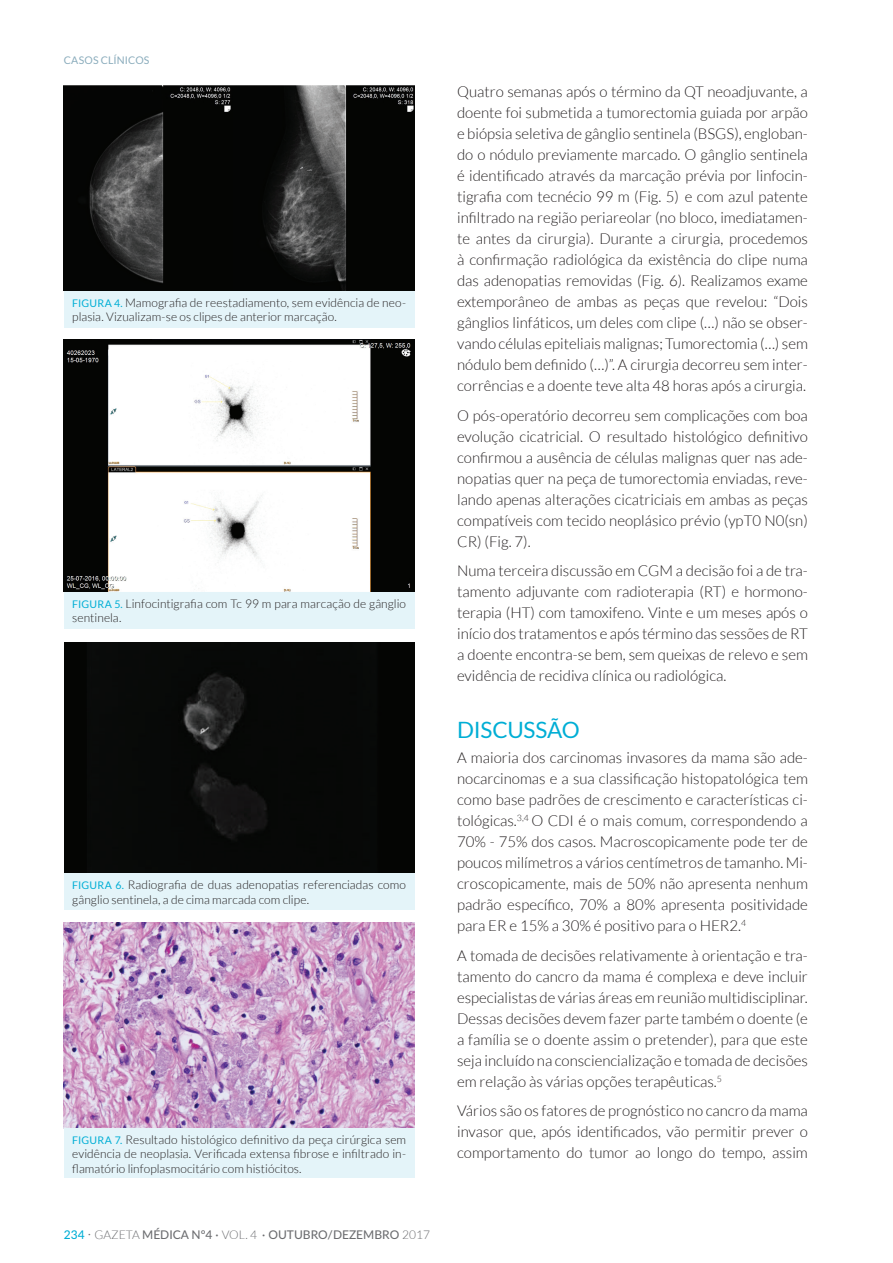
<style>
.page{position:relative;width:893px;height:1263px;background:#fff}
.page>*{position:absolute;margin:0;border:0;box-sizing:border-box;transform-origin:0 0}
.t1{font:22.5px "Lato";letter-spacing:-.01em;color:#00aed5}
.t2{font:300 15px/21px "Lato";color:#231f20;text-align:justify}
.t3{font:300 12px/14.4px "Lato";letter-spacing:.005em;color:#231f20}
.t4{font:500 12px "Lato";color:#6c6d70}
.t5{font:10.5px "Lato";letter-spacing:.015em;color:#8aacbc}
.s1{font-weight:400;font-size:10.5px;color:#00aed5}
.s2{color:#00aed5}
.s3{font-weight:300;font-size:15px}
.s4{font-weight:300}
</style>
<div class="page">
<img style="left:64px;top:85px;width:351px;height:206px">
<div style="left:64px;top:291px;width:351px;height:36px;background:#e4f4f9"></div>
<img style="left:64px;top:339px;width:351px;height:253px">
<div style="left:64px;top:592px;width:351px;height:36px;background:#e4f4f9"></div>
<div style="left:64px;top:642px;width:351px;height:231px;background:#040503"></div>
<img style="left:183px;top:672px;width:85px;height:168px">
<div style="left:64px;top:873px;width:351px;height:37px;background:#e4f4f9"></div>
<img style="left:64px;top:923px;width:351px;height:206px">
<div style="left:64px;top:1129px;width:351px;height:49px;background:#e4f4f9"></div>
<p class="t5" style="left:64px;top:54px;width:87px">CASOS CLÍNICOS</p>
<p class="t3" style="left:72px;top:295px;width:335px"><span class="s1">FIGURA 4.</span> Mamografia de reestadiamento, sem evidência de neo&shy;plasia. Vizualizam-se os clipes de anterior marcação.</p>
<p class="t3" style="left:72px;top:596px;width:335px"><span class="s1">FIGURA 5.</span> Linfocintigrafia com Tc 99 m para marcação de gânglio sentinela.</p>
<p class="t3" style="left:72px;top:878px;width:335px"><span class="s1">FIGURA 6.</span> Radiografia de duas adenopatias referenciadas como gânglio sentinela, a de cima marcada com clipe.</p>
<p class="t3" style="left:72px;top:1132px;width:335px;text-align:justify"><span class="s1">FIGURA 7.</span> Resultado histológico definitivo da peça cirúrgica sem evidência de neoplasia. Verificada extensa fibrose e infiltrado in&shy;flamatório linfoplasmocitário com histiócitos.</p>
<p class="t4" style="left:64px;top:1226px;width:368px"><span class="s2">234</span> <span class="s3">·</span> <span class="s4">GAZETA</span> MÉDICA Nº4 · <span class="s4">VOL. 4</span> · OUTUBRO/DEZEMBRO <span class="s4">2017</span></p>
<p class="t2" style="left:457px;top:81px;width:352px">Quatro semanas após o término da QT neoadjuvante, a doente foi submetida a tumorectomia guiada por arpão e biópsia seletiva de gânglio sentinela (BSGS), engloban&shy;do o nódulo previamente marcado. O gânglio sentinela é identificado através da marcação prévia por linfocin&shy;tigrafia com tecnécio 99 m (Fig. 5) e com azul patente infiltrado na região periareolar (no bloco, imediatamen&shy;te antes da cirurgia). Durante a cirurgia, procedemos à confirmação radiológica da existência do clipe numa das adenopatias removidas (Fig. 6). Realizamos exame extemporâneo de ambas as peças que revelou: “Dois gânglios linfáticos, um deles com clipe (…) não se obser&shy;vando células epiteliais malignas; Tumorectomia (…) sem nódulo bem definido (…)”. A cirurgia decorreu sem inter&shy;corrências e a doente teve alta 48 horas após a cirurgia.</p>
<p class="t2" style="left:457px;top:405px;width:352px">O pós-operatório decorreu sem complicações com boa evolução cicatricial. O resultado histológico definitivo confirmou a ausência de células malignas quer nas ade&shy;nopatias quer na peça de tumorectomia enviadas, reve&shy;lando apenas alterações cicatriciais em ambas as peças compatíveis com tecido neoplásico prévio (ypT0 N0(sn)<br>CR) (Fig. 7).</p>
<p class="t2" style="left:457px;top:560px;width:352px">Numa terceira discussão em CGM a decisão foi a de tra&shy;tamento adjuvante com radioterapia (RT) e hormono&shy;terapia (HT) com tamoxifeno. Vinte e um meses após o início dos tratamentos e após término das sessões de RT a doente encontra-se bem, sem queixas de relevo e sem evidência de recidiva clínica ou radiológica.</p>
<h1 class="t1" style="left:457px;top:717px;width:124px">DISCUSSÃO</h1>
<p class="t2" style="left:457px;top:747px;width:352px">A maioria dos carcinomas invasores da mama são ade&shy;nocarcinomas e a sua classificação histopatológica tem como base padrões de crescimento e características ci&shy;tológicas.<sup>3,4</sup> O CDI é o mais comum, correspondendo a 70% - 75% dos casos. Macroscopicamente pode ter de poucos milímetros a vários centímetros de tamanho. Mi&shy;croscopicamente, mais de 50% não apresenta nenhum padrão específico, 70% a 80% apresenta positividade para ER e 15% a 30% é positivo para o HER2.<sup>4</sup></p>
<p class="t2" style="left:457px;top:945px;width:352px">A tomada de decisões relativamente à orientação e tra&shy;tamento do cancro da mama é complexa e deve incluir especialistas de várias áreas em reunião multidisciplinar.<br>Dessas decisões devem fazer parte também o doente (e a família se o doente assim o pretender), para que este seja incluído na consciencialização e tomada de decisões em relação às várias opções terapêuticas.<sup>5</sup></p>
<p class="t2" style="left:457px;top:1100px;width:352px">Vários são os fatores de prognóstico no cancro da mama invasor que, após identificados, vão permitir prever o comportamento do tumor ao longo do tempo, assim</p>
</div>
